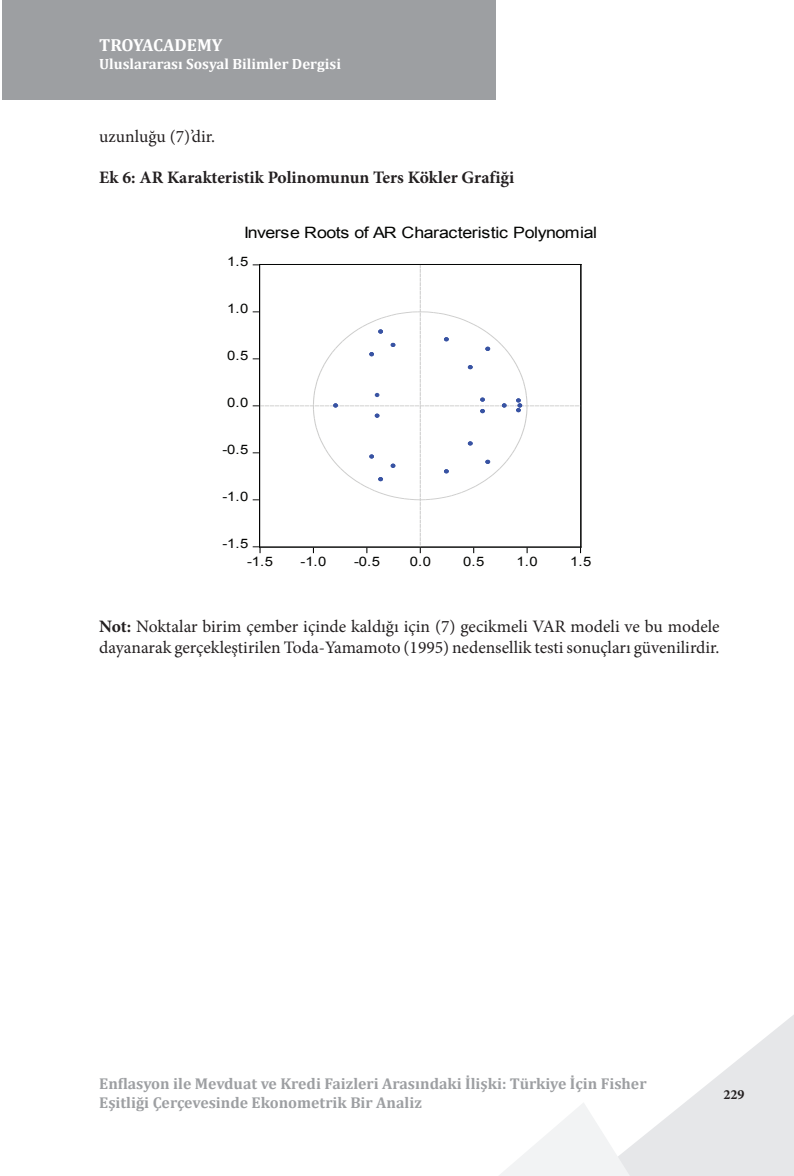
<style>
.page{position:relative;width:794px;height:1176px;background:#fff}
.page>*{position:absolute;margin:0;border:0;box-sizing:border-box;transform-origin:0 0}
.t1{font:17.5px/21px "Minion Pro";color:#231f20}
.t2{font:700 17.5px "Minion Pro";color:#231f20}
.t3{font:700 17.5px "Cambria";color:#fff}
.t4{font:700 15.75px/18.9px "Cambria";color:#9d9fa2}
.t5{font:15.58px "Arial";letter-spacing:-.025em;color:#040503;scale:1.14 1}
.t6{font:700 14.88px "Cambria";color:#fff}
.t7{font:700 14px "Minion Pro";color:#231f20}
.t8{font:13.12px "Arial";color:#040503;scale:1.14 1}
.s1{font-weight:700}
</style>
<div class="page">
<svg style="left:639px;top:1015px;width:155px;height:161px;fill:#e6e7e9"></svg>
<svg style="left:499px;top:1103px;width:140px;height:73px"></svg>
<div style="left:2px;top:0;width:494px;height:99px;background:#9d9fa2"></div>
<svg style="left:253px;top:265px;width:328px;height:288px"></svg>
<hr style="left:259px;top:264px;width:1px;height:283px;background:#040504">
<hr style="left:259px;top:547px;width:322px;height:1px;background:#040504">
<hr style="left:580px;top:264px;width:1px;height:283px;background:#040504">
<hr style="left:259px;top:264px;width:322px;height:1px;background:#040504">
<p class="t3" style="left:99px;top:32px;width:125px">TROYACADEMY</p>
<p class="t6" style="left:99px;top:53px;width:243px">Uluslararası Sosyal Bilimler Dergisi</p>
<p class="t1" style="left:99px;top:126px;width:117px">uzunluğu (7)’dir.</p>
<p class="t2" style="left:99px;top:165px;width:417px">Ek 6: AR Karakteristik Polinomunun Ters Kökler Grafiği</p>
<p class="t5" style="left:244px;top:222px;width:311px">Inverse Roots of AR Characteristic Polynomial</p>
<p class="t8" style="left:227px;top:253px;width:20px">1.5</p>
<p class="t8" style="left:227px;top:300px;width:20px">1.0</p>
<p class="t8" style="left:227px;top:347px;width:20px">0.5</p>
<p class="t8" style="left:227px;top:393px;width:20px">0.0</p>
<p class="t8" style="left:222px;top:440px;width:24px">-0.5</p>
<p class="t8" style="left:222px;top:487px;width:24px">-1.0</p>
<p class="t8" style="left:222px;top:534px;width:24px">-1.5</p>
<p class="t8" style="left:247px;top:553px;width:24px">-1.5</p>
<p class="t8" style="left:301px;top:553px;width:24px">-1.0</p>
<p class="t8" style="left:354px;top:553px;width:24px">-0.5</p>
<p class="t8" style="left:410px;top:553px;width:20px">0.0</p>
<p class="t8" style="left:463px;top:553px;width:20px">0.5</p>
<p class="t8" style="left:516px;top:553px;width:20px">1.0</p>
<p class="t8" style="left:570px;top:553px;width:20px">1.5</p>
<p class="t1" style="left:99px;top:616px;width:622px"><span class="s1">Not:</span> Noktalar birim çember içinde kaldığı için (7) gecikmeli VAR modeli ve bu modele dayanarak gerçekleştirilen Toda-Yamamoto (1995) nedensellik testi sonuçları güvenilirdir.</p>
<p class="t4" style="left:99px;top:1073px;width:549px">Enflasyon ile Mevduat ve Kredi Faizleri Arasındaki İlişki: Türkiye İçin Fisher<br>Eşitliği Çerçevesinde Ekonometrik Bir Analiz</p>
<p class="t7" style="left:723px;top:1085px;width:22px">229</p>
</div>
